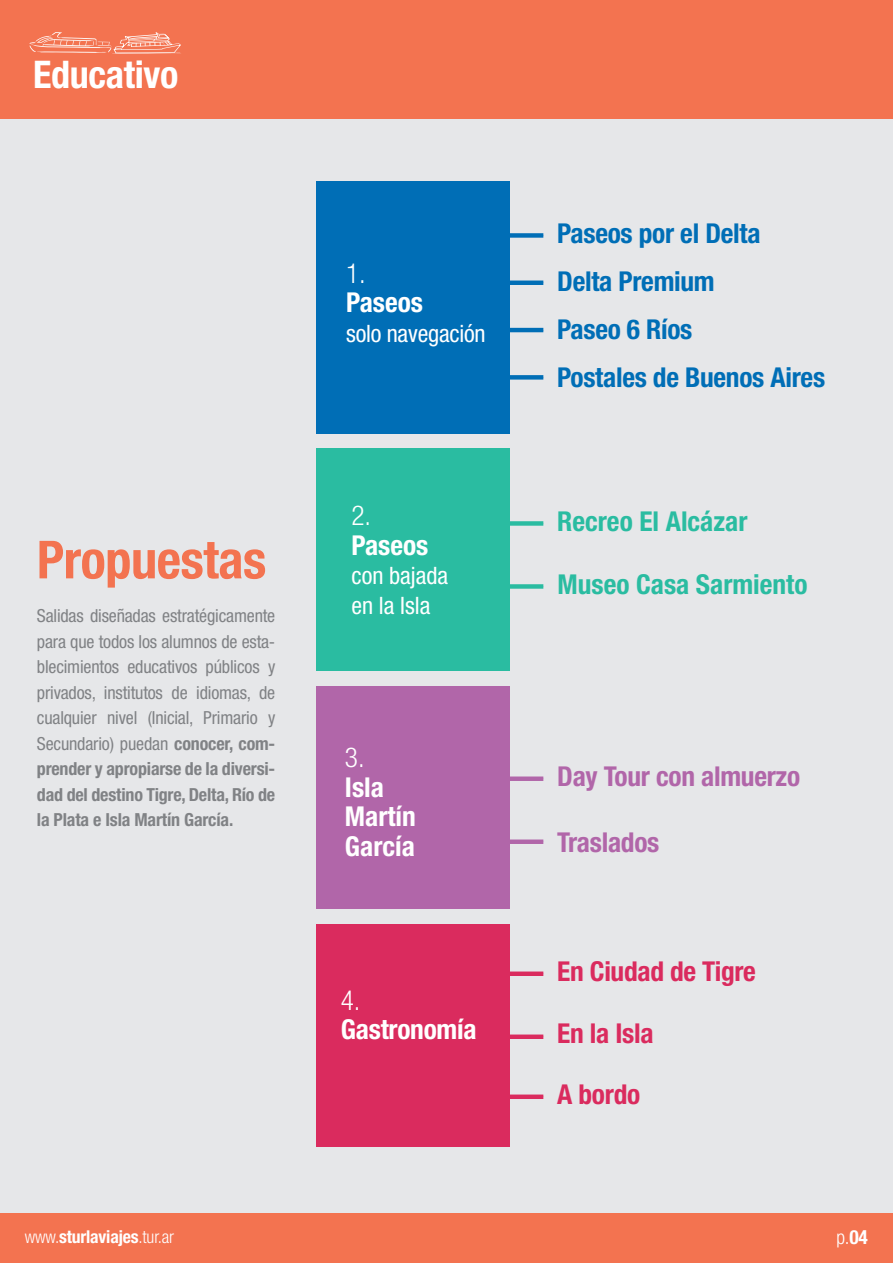
<style>
.page{position:relative;width:893px;height:1263px;background:#e6e7e9}
.page>*{position:absolute;margin:0;border:0;box-sizing:border-box;transform-origin:0 0}
.t1{font:700 condensed 52.5px "Helvetica Neue LT Std";letter-spacing:-.01em;color:#f37350}
.t2{font:700 condensed 38.1px "Helvetica Neue LT Std";letter-spacing:-.01em;color:#fff}
.t3{font:700 condensed 27.45px/48px "Helvetica Neue LT Std";letter-spacing:-.01em;color:#006eb6}
.t4{font:700 condensed 27.45px/29.4px "Helvetica Neue LT Std";color:#fff}
.t5{font:700 condensed 27.45px "Helvetica Neue LT Std";color:#2abca1}
.t6{font:700 condensed 27.45px "Helvetica Neue LT Std";letter-spacing:-.01em;color:#da2b5e}
.t7{font:700 condensed 27.45px "Helvetica Neue LT Std";letter-spacing:-.01em;color:#b166a9}
.t8{font:300 condensed 27.45px "Helvetica Neue LT Std";color:#fff}
.t9{font:condensed 24px/29.4px "Helvetica Neue LT Std";color:#fff}
.t10{font:300 condensed 19.5px "Helvetica Neue LT Std";color:#fff}
.t11{font:condensed 18px/25.5px "Helvetica Neue LT Std";letter-spacing:-.01em;color:#808285;text-align:justify}
.t12{font:700 condensed 17.7px "Helvetica Neue LT Std";letter-spacing:-.01em;color:#fff}
.s1{font-weight:700}
.s2{font-weight:300}
</style>
<div class="page">
<div style="left:0;top:1213px;width:893px;height:50px;background:#f37350"></div>
<div style="left:316px;top:181px;width:194px;height:252px;background:#006eb6"></div>
<div style="left:316px;top:448px;width:194px;height:223px;background:#2abca1"></div>
<div style="left:316px;top:686px;width:194px;height:223px;background:#b166a9"></div>
<div style="left:316px;top:924px;width:194px;height:223px;background:#da2b5e"></div>
<div style="left:485px;top:233px;width:58px;height:5px;background:#006eb6"></div>
<div style="left:485px;top:280px;width:58px;height:5px;background:#006eb6"></div>
<hr style="left:485px;top:328px;width:58px;height:4px;background:#006eb6">
<div style="left:485px;top:375px;width:58px;height:5px;background:#006eb6"></div>
<div style="left:485px;top:521px;width:58px;height:5px;background:#2abca1"></div>
<div style="left:485px;top:584px;width:58px;height:5px;background:#2abca1"></div>
<div style="left:485px;top:776px;width:58px;height:5px;background:#b166a9"></div>
<div style="left:485px;top:839px;width:58px;height:5px;background:#b166a9"></div>
<div style="left:485px;top:971px;width:58px;height:5px;background:#da2b5e"></div>
<div style="left:485px;top:1034px;width:58px;height:5px;background:#da2b5e"></div>
<div style="left:485px;top:1094px;width:58px;height:5px;background:#da2b5e"></div>
<div style="left:0;top:0;width:893px;height:119px;background:#f37350"></div>
<svg style="left:29px;top:32px;width:152px;height:22px"></svg>
<h2 class="t2" style="left:33px;top:51px;width:147px">Educativo</h2>
<h1 class="t1" style="left:37px;top:528px;width:231px">Propuestas</h1>
<p class="t11" style="left:37px;top:603px;width:240px">Salidas diseñadas estratégicamente para que todos los alumnos de esta&shy;blecimientos educativos públicos y privados, institutos de idiomas, de cualquier nivel (Inicial, Primario y Secundario) puedan <span class="s1">conocer, com&shy;prender y apropiarse de la diversi&shy;dad del destino Tigre, Delta, Río de la Plata e Isla Martín García.</span></p>
<h3 class="t8" style="left:346px;top:257px;width:21px">1.</h3>
<h3 class="t4" style="left:346px;top:287px;width:78px">Paseos</h3>
<h3 class="t9" style="left:346px;top:318px;width:141px">solo navegación</h3>
<h3 class="t8" style="left:351px;top:500px;width:21px">2.</h3>
<h3 class="t4" style="left:351px;top:530px;width:78px">Paseos</h3>
<h3 class="t9" style="left:351px;top:561px;width:98px">con bajada en la Isla</h3>
<h3 class="t8" style="left:345px;top:742px;width:21px">3.</h3>
<h3 class="t4" style="left:345px;top:772px;width:73px">Isla<br>Martín<br>García</h3>
<h3 class="t8" style="left:341px;top:984px;width:21px">4.</h3>
<h3 class="t4" style="left:341px;top:1014px;width:137px">Gastronomía</h3>
<h3 class="t3" style="left:557px;top:208px;width:269px">Paseos por el Delta<br>Delta Premium<br>Paseo 6 Ríos<br>Postales de Buenos Aires</h3>
<h3 class="t5" style="left:557px;top:505px;width:192px">Recreo El Alcázar</h3>
<h3 class="t5" style="left:557px;top:568px;width:252px">Museo Casa Sarmiento</h3>
<h3 class="t7" style="left:557px;top:760px;width:244px">Day Tour con almuerzo</h3>
<h3 class="t7" style="left:557px;top:826px;width:104px">Traslados</h3>
<h3 class="t6" style="left:557px;top:955px;width:200px">En Ciudad de Tigre</h3>
<h3 class="t6" style="left:557px;top:1016px;width:98px">En la Isla</h3>
<h3 class="t6" style="left:557px;top:1078px;width:85px">A bordo</h3>
<p class="t12" style="left:25px;top:1226px;width:151px"><span class="s2">www.</span>sturlaviajes<span class="s2">.tur.ar</span></p>
<p class="t10" style="left:836px;top:1226px;width:33px">p.<span class="s1">04</span></p>
</div>
